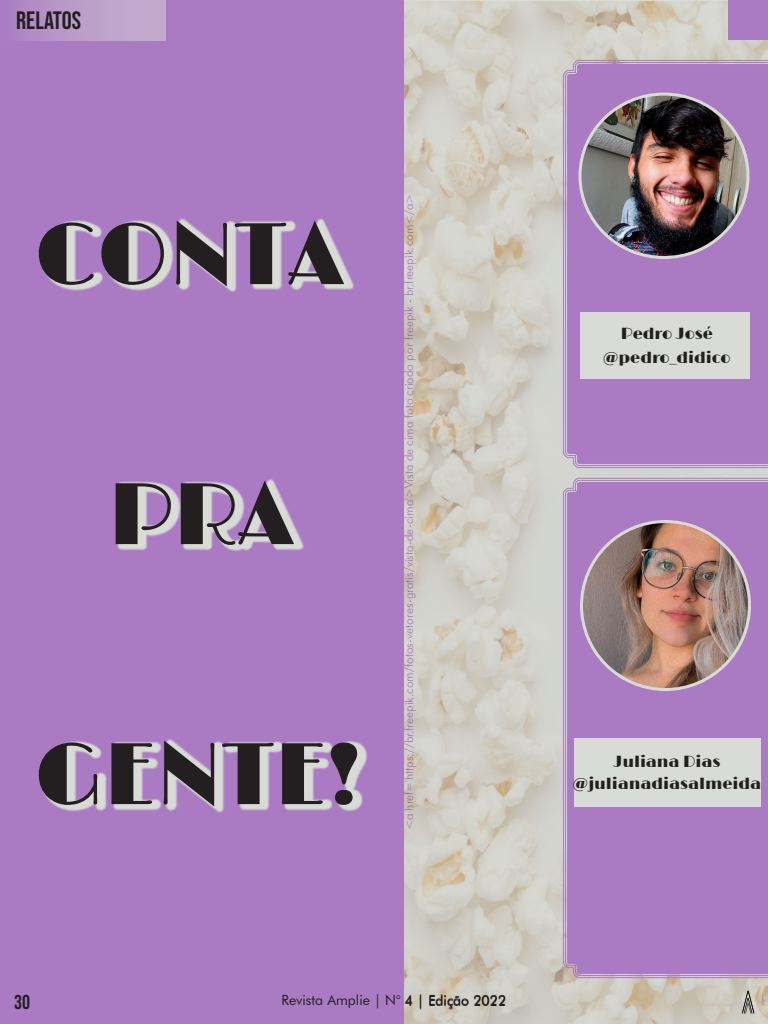
<style>
.page{position:relative;width:768px;height:1024px;background:#fff}
.page>*{position:absolute;margin:0;border:0;box-sizing:border-box;transform-origin:0 0}
.t1{font:88px "Limelight";color:#231f20}
.Editoria{font:25px "Bebas Neue";color:#231f20}
.Texto_corpo{font:20px "Bebas Neue";color:#231f20}
.Texto_corpo-2{font:16px "Limelight";color:#231f20}
.t2{font:14px "Futura BT";color:#231f20}
.Legenda_de_fotos{font:300 12px "Futura BT";color:#aa7bc3}
</style>
<div class="page">
<div style="left:0;top:0;width:404px;height:1024px;background:#aa7bc3"></div>
<div style="left:1px;top:0;width:165px;height:40px;background:linear-gradient(to right,#ad82c4,#c5b3ce)"></div>
<svg style="left:40px;top:218px;width:328px;height:595px"></svg>
<img style="left:404px;top:1px;width:364px;height:1023px">
<div style="left:567px;top:64px;width:201px;height:400px;background:#aa7bc3"></div>
<img style="left:580px;top:94px;width:168px;height:164px">
<div style="left:580px;top:312px;width:170px;height:67px;background:#d9dbd6"></div>
<div style="left:567px;top:482px;width:201px;height:492px;background:#aa7bc3"></div>
<img style="left:582px;top:522px;width:168px;height:168px;border-radius:84px">
<div style="left:574px;top:739px;width:187px;height:68px;background:#d9dbd6"></div>
<div style="left:728px;top:0;width:40px;height:40px;background:#aa7bc3"></div>
<p class="Editoria" style="left:16px;top:6px;width:67px">RELATOS</p>
<p class="t1" style="left:35px;top:204px;width:313px">CONTA</p>
<p class="t1" style="left:108px;top:464px;width:189px">PRA</p>
<p class="t1" style="left:35px;top:724px;width:329px">GENTE!</p>
<p class="Legenda_de_fotos" style="left:402px;top:830px;width:638px;rotate:-90deg">&lt;a href='https://br.freepik.com/fotos-vetores-gratis/vista-de-cima'&gt;Vista de cima foto criado por freepik - br.freepik.com&lt;/a&gt;</p>
<p class="Texto_corpo" style="left:14px;top:991px;width:18px">30</p>
<p class="t2" style="left:282px;top:992px;width:226px">Revista Amplie | N° 4 | Edição 2022</p>
<p class="Texto_corpo-2" style="left:621px;top:324px;width:94px">Pedro José</p>
<p class="Texto_corpo-2" style="left:603px;top:348px;width:129px">@pedro_didico</p>
<p class="Texto_corpo-2" style="left:614px;top:753px;width:108px">Juliana Dias</p>
<p class="Texto_corpo-2" style="left:573px;top:775px;width:190px">@julianadiasalmeida</p>
</div>
